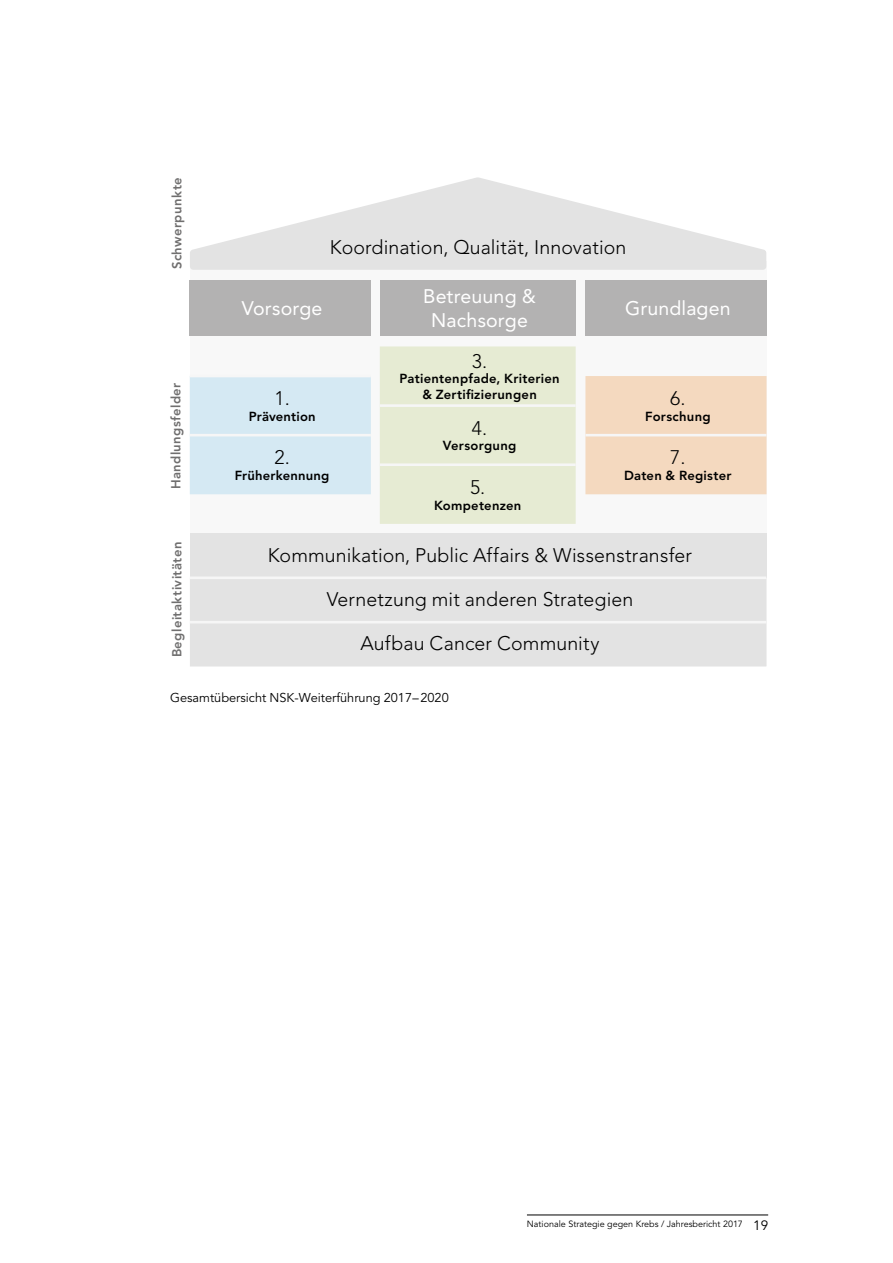
<style>
.page{position:relative;width:893px;height:1263px;background:#fff}
.page>*{position:absolute;margin:0;border:0;box-sizing:border-box;transform-origin:0 0}
.t1{font:300 19.5px "Avenir LT Std";letter-spacing:.005em;color:#000}
.t2{font:19.5px/23.4px "Avenir LT Std";letter-spacing:.01em;color:#fff;text-align:center}
.t3{font:800 13.05px/15.6px "Avenir LT Std";letter-spacing:.02em;color:#000;text-align:center}
.t4{font:800 13.05px "Avenir LT Std";letter-spacing:.03em;color:#706f6f}
.t5{font:12.75px "Avenir LT Std";color:#000}
.t6{font:9px "Avenir LT Std";color:#000}
.s1{font-size:13.5px}
</style>
<div class="page">
<hr style="left:527px;top:1215px;width:241px;height:1px;background:#000">
<div style="left:190px;top:261px;width:576px;height:404px;background:#f8f8f8"></div>
<div style="left:380px;top:280px;width:196px;height:55px;background:#b3b2b2"></div>
<div style="left:380px;top:346px;width:196px;height:178px;background:#e6ebd3"></div>
<hr style="left:380px;top:404px;width:196px;height:3px;background:#f6f6f6">
<hr style="left:380px;top:463px;width:196px;height:3px;background:#f6f6f6">
<div style="left:190px;top:280px;width:181px;height:55px;background:#b3b2b2"></div>
<div style="left:190px;top:377px;width:181px;height:117px;background:#d5e9f3"></div>
<hr style="left:190px;top:434px;width:181px;height:2px;background:#f6f6f6">
<div style="left:585px;top:280px;width:181px;height:55px;background:#b3b2b2"></div>
<div style="left:585px;top:376px;width:181px;height:118px;background:#f4d9bf"></div>
<hr style="left:585px;top:434px;width:181px;height:2px;background:#f6f6f6">
<div style="left:190px;top:533px;width:576px;height:45px;background:#e3e3e3"></div>
<div style="left:190px;top:579px;width:576px;height:87px;background:#e3e3e3"></div>
<hr style="left:190px;top:576px;width:576px;height:3px;background:#f6f6f6">
<hr style="left:190px;top:621px;width:576px;height:2px;background:#f6f6f6">
<svg style="left:190px;top:177px;width:577px;height:93px"></svg>
<p class="t4" style="left:169px;top:269px;width:93px;rotate:-90deg">Schwerpunkte</p>
<p class="t4" style="left:168px;top:489px;width:108px;rotate:-90deg">Handlungsfelder</p>
<p class="t4" style="left:169px;top:657px;width:117px;rotate:-90deg">Begleitaktivitäten</p>
<p class="t1" style="left:330px;top:236px;width:298px">Koordination, Qualität, Innovation</p>
<p class="t2" style="left:242px;top:297px;width:82px">Vorsorge</p>
<p class="t1" style="left:275px;top:387px;width:17px">1.</p>
<p class="t3" style="left:249px;top:408px;width:68px">Prävention</p>
<p class="t1" style="left:275px;top:446px;width:17px">2.</p>
<p class="t3" style="left:235px;top:468px;width:96px">Früherkennung</p>
<p class="t2" style="left:423px;top:285px;width:114px">Betreuung &amp;<br>Nachsorge</p>
<p class="t1" style="left:472px;top:350px;width:17px">3.</p>
<p class="t3" style="left:399px;top:371px;width:162px">Patientenpfade, Kriterien &amp; Zertifizierungen</p>
<p class="t1" style="left:472px;top:417px;width:17px">4.</p>
<p class="t3" style="left:443px;top:438px;width:75px">Versorgung</p>
<p class="t1" style="left:470px;top:476px;width:17px">5.</p>
<p class="t3" style="left:434px;top:497px;width:89px">Kompetenzen</p>
<p class="t2" style="left:625px;top:297px;width:107px">Grundlagen</p>
<p class="t1" style="left:670px;top:387px;width:17px">6.</p>
<p class="t3" style="left:645px;top:408px;width:67px">Forschung</p>
<p class="t1" style="left:670px;top:446px;width:17px">7.</p>
<p class="t3" style="left:624px;top:468px;width:109px">Daten &amp; Register</p>
<p class="t1" style="left:268px;top:543px;width:426px">Kommunikation, Public Affairs &amp; Wissenstransfer</p>
<p class="t1" style="left:327px;top:588px;width:308px">Vernetzung mit anderen Strategien</p>
<p class="t1" style="left:360px;top:632px;width:241px">Aufbau Cancer Community</p>
<p class="t5" style="left:170px;top:691px;width:280px">Gesamtübersicht NSK-Weiterführung 2017–2020</p>
<p class="t6" style="left:527px;top:1218px;width:243px">Nationale Strategie gegen Krebs / Jahresbericht 2017 <span class="s1">19</span></p>
</div>
